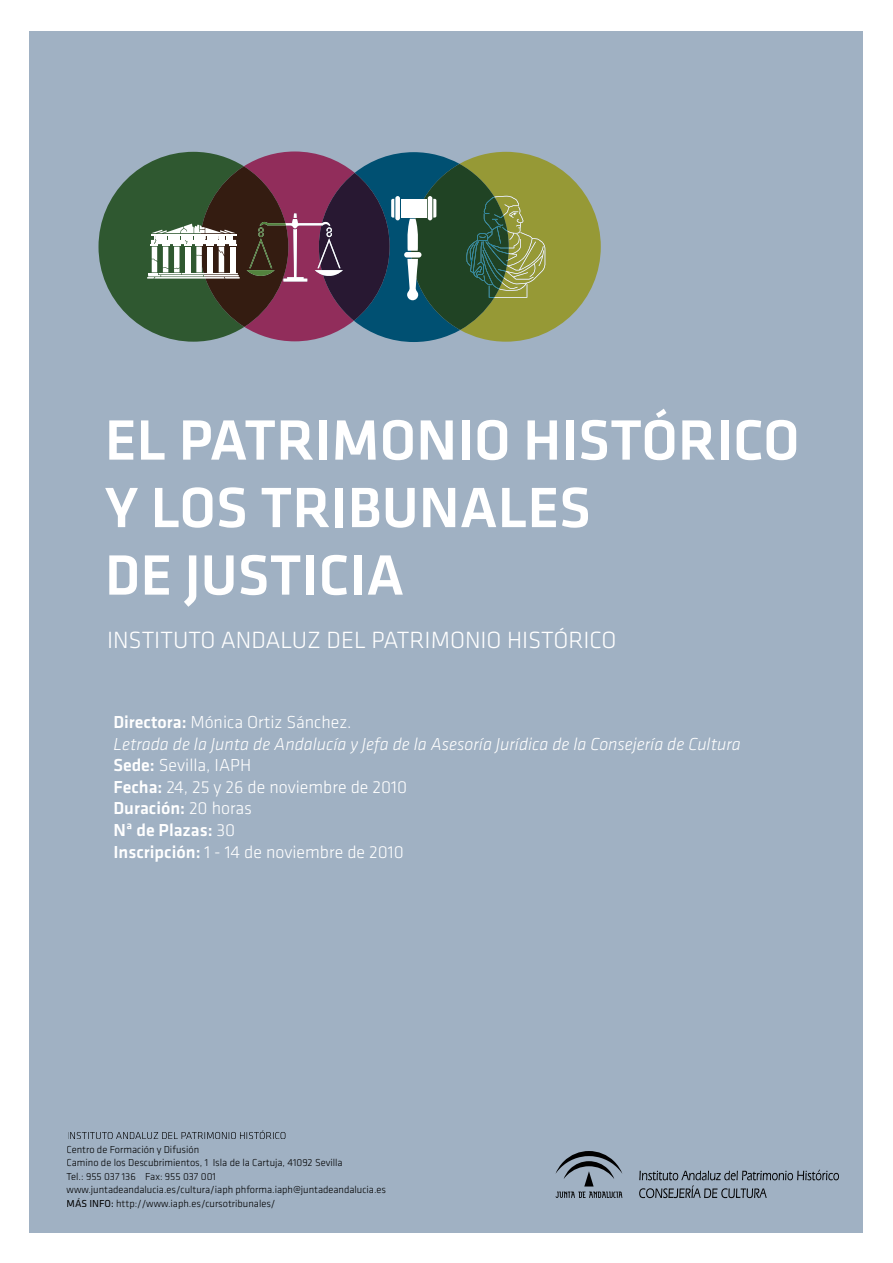
<style>
.page{position:relative;width:893px;height:1263px;background:#fff}
.page>*{position:absolute;margin:0;border:0;box-sizing:border-box;transform-origin:0 0}
.t1{font:500 58.95px/67.5px "Klavika";color:#fff}
.t2{font:300 24.3px "Klavika";color:#fff}
.t3{font:300 18px/21.6px "Klavika";color:#fff}
.t4{font:300 10.5px/13.5px "Klavika";color:#000}
.s1{font-weight:500}
.s2{font-style:italic}
.s3{font-weight:400}
</style>
<div class="page">
<div style="left:30px;top:31px;width:833px;height:1201px;background:#a0b1c3"></div>
<svg style="left:68px;top:1130px;width:217px;height:9px"></svg>
<svg style="left:555px;top:1151px;width:284px;height:47px"></svg>
<svg style="left:99px;top:151px;width:502px;height:191px;background:#5f6656"></svg>
<h1 class="t1" style="left:105px;top:407px;width:696px">EL PATRIMONIO HISTÓRICO<br>Y LOS TRIBUNALES<br>DE JUSTICIA</h1>
<h2 class="t2" style="left:107px;top:626px;width:511px">INSTITUTO ANDALUZ DEL PATRIMONIO HISTÓRICO</h2>
<p class="t3" style="left:113px;top:712px;width:629px"><span class="s1">Directora:</span> Mónica Ortiz Sánchez.<br><span class="s2">Letrada de la Junta de Andalucía y Jefa de la Asesoría Jurídica de la Consejería de Cultura </span><span class="s1">Sede:</span> Sevilla, IAPH<br><span class="s1">Fecha:</span> 24, 25 y 26 de noviembre de 2010<br><span class="s1">Duración:</span> 20 horas<br><span class="s1">Nª de Plazas:</span> 30<br><span class="s1">Inscripción:</span> 1 - 14 de noviembre de 2010</p>
<p class="t4" style="left:67px;top:1142px;width:321px">Centro de Formación y Difusión<br>Camino de los Descubrimientos, 1 Isla de la Cartuja, 41092 Sevilla<br>Tel.: 955 037 136 Fax: 955 037 001<br>www.juntadeandalucia.es/cultura/iaph phforma.iaph@juntadeandalucia.es <span class="s3">MÁS INFO:</span> http://www.iaph.es/cursotribunales/</p>
</div>
